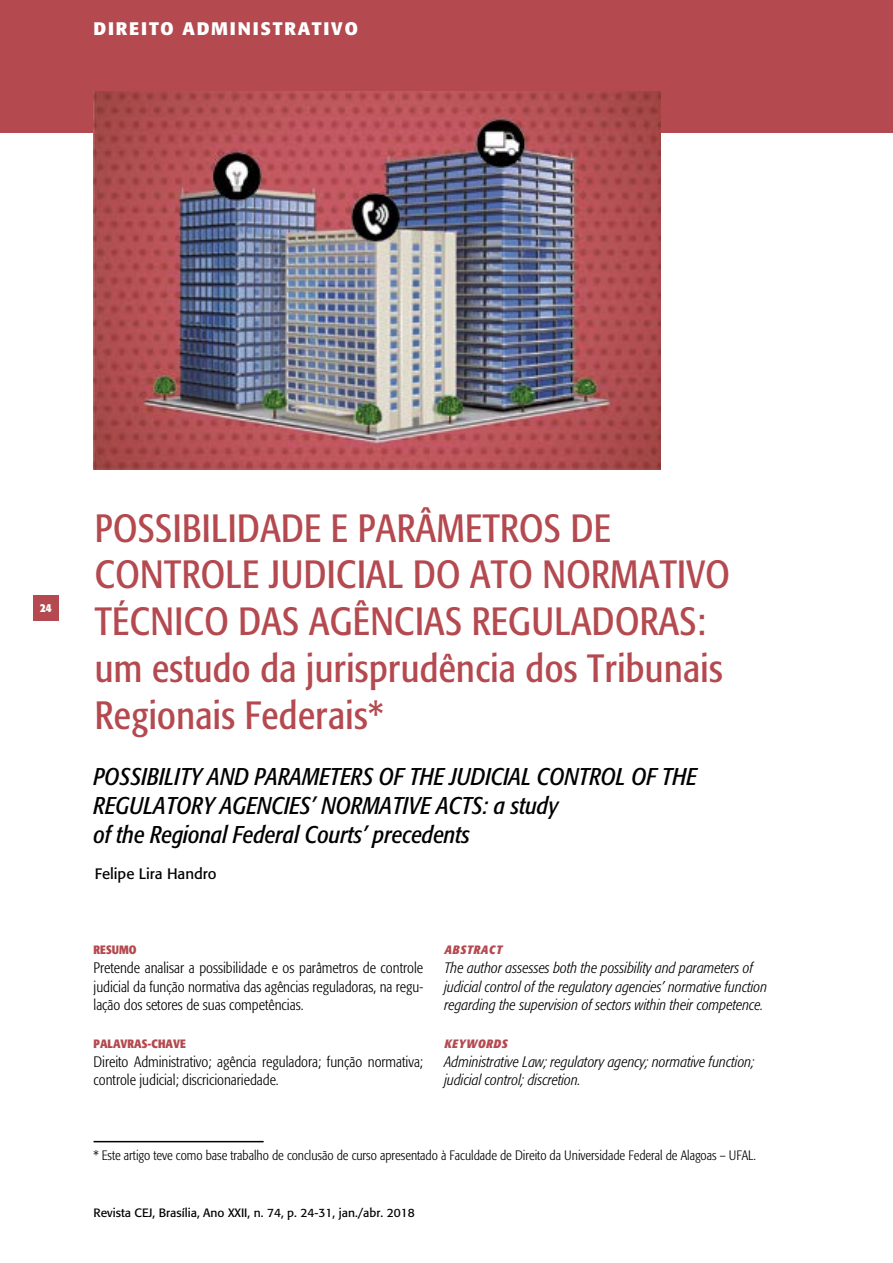
<style>
.page{position:relative;width:893px;height:1263px;background:#fff}
.page>*{position:absolute;margin:0;border:0;box-sizing:border-box;transform-origin:0 0}
.t1{font:condensed 39px/46.8px "Formata";letter-spacing:.01em;color:#b4494f}
.t2{font:italic condensed 24px/28.8px "Formata";color:#000}
.t3{font:700 18px "Formata";letter-spacing:.1em;color:#fff}
.t4{font:italic 300 condensed 15px/18.8px "Formata";color:#000}
.t5{font:300 condensed 15px/18.8px "Formata";color:#000;text-align:justify}
.t6{font:15px "Formata";color:#000}
.t7{font:300 condensed 13.5px "Formata";color:#000}
.t8{font:12px "Formata";color:#000}
.t9{font:700 condensed 12px "Formata";color:#b4494f}
.t10{font:italic 700 condensed 12px "Formata";letter-spacing:.05em;color:#b4494f}
.t11{font:700 condensed 12px "Formata";color:#fff}
</style>
<div class="page">
<div style="left:33px;top:595px;width:26px;height:26px;background:#b4494f"></div>
<div style="left:0;top:0;width:893px;height:132px;background:#b4494f"></div>
<hr style="left:94px;top:1141px;width:170px;height:1px;background:#000">
<img style="left:94px;top:92px;width:566px;height:377px">
<p class="t3" style="left:94px;top:18px;width:266px">DIREITO ADMINISTRATIVO</p>
<p class="t11" style="left:40px;top:601px;width:13px">24</p>
<h1 class="t1" style="left:95px;top:505px;width:637px">POSSIBILIDADE E PARÂMETROS DE CONTROLE JUDICIAL DO ATO NORMATIVO TÉCNICO DAS AGÊNCIAS REGULADORAS: um estudo da jurisprudência dos Tribunais Regionais Federais*</h1>
<h2 class="t2" style="left:94px;top:763px;width:605px">POSSIBILITY AND PARAMETERS OF THE JUDICIAL CONTROL OF THE<br>REGULATORY AGENCIES’ NORMATIVE ACTS: a study<br>of the Regional Federal Courts’ precedents</h2>
<p class="t6" style="left:95px;top:865px;width:123px">Felipe Lira Handro</p>
<p class="t9" style="left:94px;top:942px;width:44px">RESUMO</p>
<p class="t5" style="left:94px;top:958px;width:331px">Pretende analisar a possibilidade e os parâmetros de controle judicial da função normativa das agências reguladoras, na regu&shy;lação dos setores de suas competências.</p>
<p class="t9" style="left:94px;top:1036px;width:94px">PALAVRAS-CHAVE</p>
<p class="t5" style="left:94px;top:1052px;width:331px">Direito Administrativo; agência reguladora; função normativa; controle judicial; discricionariedade.</p>
<p class="t10" style="left:444px;top:942px;width:59px">ABSTRACT</p>
<p class="t4" style="left:444px;top:958px;width:324px">The author assesses both the possibility and parameters of judicial control of the regulatory agencies’ normative function regarding the supervision of sectors within their competence.</p>
<p class="t10" style="left:444px;top:1036px;width:65px">KEYWORDS</p>
<p class="t4" style="left:444px;top:1052px;width:312px">Administrative Law; regulatory agency; normative function; judicial control; discretion.</p>
<p class="t7" style="left:94px;top:1148px;width:664px">* Este artigo teve como base trabalho de conclusão de curso apresentado à Faculdade de Direito da Universidade Federal de Alagoas – UFAL.</p>
<p class="t8" style="left:94px;top:1205px;width:323px">Revista CEJ, Brasília, Ano XXII, n. 74, p. 24-31, jan./abr. 2018</p>
</div>
